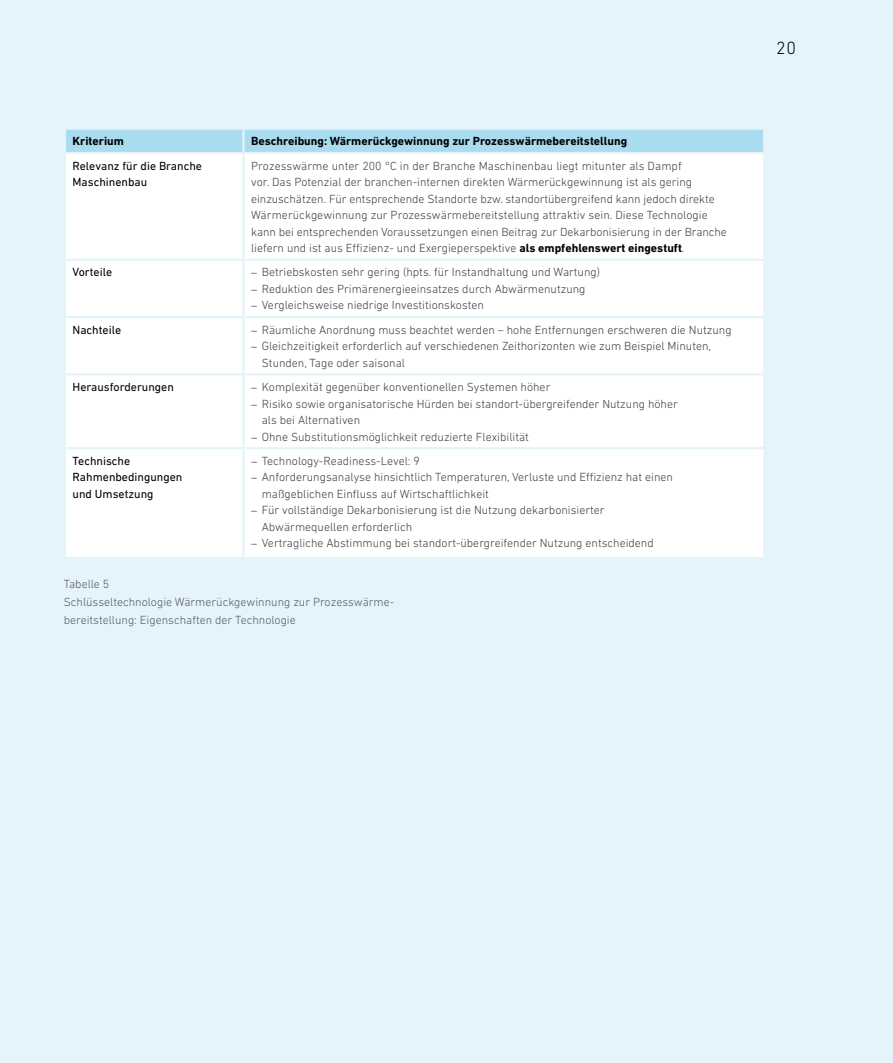
<style>
.page{position:relative;width:893px;height:1063px;background:#e5f4fa}
.page>*{position:absolute;margin:0;border:0;box-sizing:border-box;transform-origin:0 0}
.t1{font:300 18px "DIN Next LT Pro";color:#000}
.t2{font:300 12px/16.5px "DIN Next LT Pro";color:#3e3d40}
.t3{font:12px/16.5px "DIN Next LT Pro";color:#000}
.t4{font:300 12px/18px "DIN Next LT Pro";color:#58585a}
.t5{font:700 12px "DIN Next LT Pro";color:#000}
.s1{font-weight:700;color:#000}
.s2{font-family:"Sabon Next LT Pro";font-weight:400}
</style>
<div class="page">
<div style="left:66px;top:130px;width:697px;height:22px;background:#aadcef"></div>
<div style="left:66px;top:154px;width:697px;height:403px;background:#fff"></div>
<hr style="left:242px;top:130px;width:3px;height:22px;background:#e5f4fa">
<hr style="left:64px;top:259px;width:179px;height:2px;background:#e5f4fa">
<hr style="left:243px;top:259px;width:522px;height:2px;background:#e5f4fa">
<hr style="left:64px;top:316px;width:179px;height:2px;background:#e5f4fa">
<hr style="left:243px;top:316px;width:522px;height:2px;background:#e5f4fa">
<hr style="left:64px;top:373px;width:179px;height:3px;background:#e5f4fa">
<hr style="left:243px;top:373px;width:522px;height:3px;background:#e5f4fa">
<hr style="left:64px;top:447px;width:179px;height:2px;background:#e5f4fa">
<hr style="left:243px;top:447px;width:522px;height:2px;background:#e5f4fa">
<hr style="left:242px;top:154px;width:3px;height:105px;background:#e5f4fa">
<hr style="left:242px;top:261px;width:3px;height:55px;background:#e5f4fa">
<hr style="left:242px;top:318px;width:3px;height:55px;background:#e5f4fa">
<hr style="left:242px;top:376px;width:3px;height:71px;background:#e5f4fa">
<hr style="left:242px;top:449px;width:3px;height:108px;background:#e5f4fa">
<p class="t5" style="left:73px;top:134px;width:53px">Kriterium</p>
<p class="t5" style="left:251px;top:134px;width:378px">Beschreibung: Wärmerückgewinnung zur Prozesswärmebereitstellung</p>
<p class="t3" style="left:73px;top:157px;width:131px">Relevanz für die Branche<br>Maschinenbau</p>
<p class="t2" style="left:251px;top:157px;width:477px">Prozesswärme unter 200 °C in der Branche Maschinenbau liegt mitunter als Dampf<br>vor. Das Potenzial der branchen-internen direkten Wärmerückgewinnung ist als gering einzuschätzen. Für entsprechende Standorte bzw. standortübergreifend kann jedoch direkte Wärmerückgewinnung zur Prozesswärmebereitstellung attraktiv sein. Diese Technologie kann bei entsprechenden Voraussetzungen einen Beitrag zur Dekarbonisierung in der Branche liefern und ist aus Effizienz- und Exergieperspektive <span class="s1">als empfehlenswert eingestuft</span>.</p>
<p class="t3" style="left:73px;top:264px;width:41px">Vorteile</p>
<p class="t2" style="left:251px;top:264px;width:350px"><span class="s2">–</span> Betriebskosten sehr gering (hpts. für Instandhaltung und Wartung)</p>
<p class="t2" style="left:251px;top:280px;width:336px"><span class="s2">–</span> Reduktion des Primärenergieeinsatzes durch Abwärmenutzung</p>
<p class="t2" style="left:251px;top:297px;width:234px"><span class="s2">–</span> Vergleichsweise niedrige Investitionskosten</p>
<p class="t3" style="left:73px;top:321px;width:50px">Nachteile</p>
<p class="t2" style="left:251px;top:321px;width:482px"><span class="s2">–</span> Räumliche Anordnung muss beachtet werden – hohe Entfernungen erschweren die Nutzung</p>
<p class="t2" style="left:262px;top:338px;width:451px;text-indent:-11px"><span class="s2">–</span> Gleichzeitigkeit erforderlich auf verschiedenen Zeithorizonten wie zum Beispiel Minuten,<br>Stunden, Tage oder saisonal</p>
<p class="t3" style="left:73px;top:379px;width:103px">Herausforderungen</p>
<p class="t2" style="left:251px;top:379px;width:301px"><span class="s2">–</span> Komplexität gegenüber konventionellen Systemen höher</p>
<p class="t2" style="left:262px;top:395px;width:418px;text-indent:-11px"><span class="s2">–</span> Risiko sowie organisatorische Hürden bei standort-übergreifender Nutzung höher als bei Alternativen</p>
<p class="t2" style="left:251px;top:428px;width:279px"><span class="s2">–</span> Ohne Substitutionsmöglichkeit reduzierte Flexibilität</p>
<p class="t3" style="left:73px;top:452px;width:111px">Technische<br>Rahmenbedingungen und Umsetzung</p>
<p class="t2" style="left:251px;top:452px;width:170px"><span class="s2">–</span> Technology-Readiness-Level: 9</p>
<p class="t2" style="left:262px;top:469px;width:413px;text-indent:-11px"><span class="s2">–</span> Anforderungsanalyse hinsichtlich Temperaturen, Verluste und Effizienz hat einen maßgeblichen Einfluss auf Wirtschaftlichkeit</p>
<p class="t2" style="left:262px;top:502px;width:344px;text-indent:-11px"><span class="s2">–</span> Für vollständige Dekarbonisierung ist die Nutzung dekarbonisierter<br>Abwärmequellen erforderlich</p>
<p class="t2" style="left:251px;top:535px;width:404px"><span class="s2">–</span> Vertragliche Abstimmung bei standort-übergreifender Nutzung entscheidend</p>
<p class="t4" style="left:64px;top:575px;width:332px">Tabelle 5<br>Schlüsseltechnologie Wärmerückgewinnung zur Prozesswärme&shy;bereitstellung: Eigenschaften der Technologie</p>
<h1 class="t1" style="left:776px;top:37px;width:22px">20</h1>
</div>
